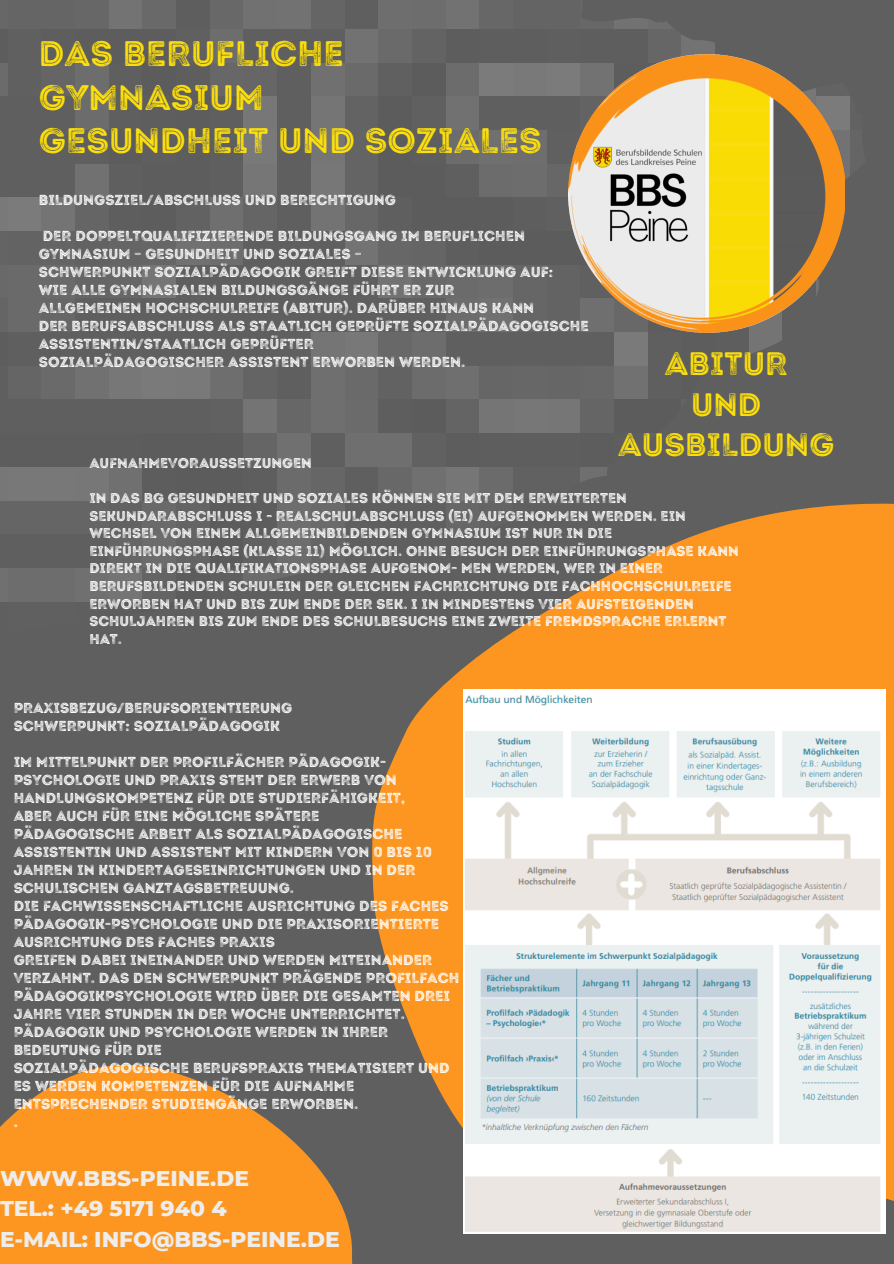
<style>
.page{position:relative;width:894px;height:1264px;background:#fff}
.page>*{position:absolute;margin:0;border:0;box-sizing:border-box;transform-origin:0 0}
.t1{font:35.55px/43.8px "Intro Rust G Base 2 Line";color:#fcdf0b}
.t2{font:32.55px/40.5px "Intro Rust G Base 2 Line";color:#fcdf0b;text-align:center}
.t3{font:800 21.75px/30.3px "Montserrat";color:#eeedec}
.t4{font:14.55px/18px "Intro Rust G Base 2 Line";color:#fff}
.t5{font:14.1px/17.5px "Intro Rust G Base 2 Line";color:#fff}
</style>
<div class="page">
<div style="left:0;top:0;width:893px;height:1263px;background:#5f5f5f"></div>
<img style="left:0;top:0;width:850px;height:602px">
<svg style="left:350px;top:469px;width:543px;height:765px"></svg>
<svg style="left:0;top:1063px;width:372px;height:200px;fill:#fd9620"></svg>
<img style="left:568px;top:54px;width:276px;height:278px">
<img style="left:463px;top:689px;width:422px;height:544px">
<p class="t1" style="left:39px;top:31px;width:504px">DAS BERUFLICHE<br>GYMNASIUM<br>GESUNDHEIT UND SOZIALES</p>
<p class="t4" style="left:39px;top:191px;width:358px">BILDUNGSZIEL/ABSCHLUSS UND BERECHTIGUNG</p>
<p class="t4" style="left:43px;top:227px;width:483px">DER DOPPELTQUALIFIZIERENDE BILDUNGSGANG IM BERUFLICHEN</p>
<p class="t4" style="left:39px;top:245px;width:324px">GYMNASIUM – GESUNDHEIT UND SOZIALES –</p>
<p class="t4" style="left:39px;top:263px;width:515px">SCHWERPUNKT SOZIALPÄDAGOGIK GREIFT DIESE ENTWICKLUNG AUF:</p>
<p class="t4" style="left:39px;top:281px;width:417px">WIE ALLE GYMNASIALEN BILDUNGSGÄNGE FÜHRT ER ZUR</p>
<p class="t4" style="left:39px;top:299px;width:496px">ALLGEMEINEN HOCHSCHULREIFE (ABITUR). DARÜBER HINAUS KANN</p>
<p class="t4" style="left:39px;top:317px;width:551px">DER BERUFSABSCHLUSS ALS STAATLICH GEPRÜFTE SOZIALPÄDAGOGISCHE<br>ASSISTENTIN/STAATLICH GEPRÜFTER</p>
<p class="t4" style="left:39px;top:353px;width:428px">SOZIALPÄDAGOGISCHER ASSISTENT ERWORBEN WERDEN.</p>
<p class="t2" style="left:618px;top:344px;width:217px">ABITUR<br>UND<br>AUSBILDUNG</p>
<p class="t5" style="left:89px;top:454px;width:224px">AUFNAHMEVORAUSSETZUNGEN</p>
<h1 class="t5" style="left:89px;top:489px;width:651px">IN DAS BG GESUNDHEIT UND SOZIALES KÖNNEN SIE MIT DEM ERWEITERTEN SEKUNDARABSCHLUSS I - REALSCHULABSCHLUSS (EI) AUFGENOMMEN WERDEN. EIN WECHSEL VON EINEM ALLGEMEINBILDENDEN GYMNASIUM IST NUR IN DIE EINFÜHRUNGSPHASE (KLASSE 11) MÖGLICH. OHNE BESUCH DER EINFÜHRUNGSPHASE KANN DIREKT IN DIE QUALIFIKATIONSPHASE AUFGENOM- MEN WERDEN, WER IN EINER BERUFSBILDENDEN SCHULEIN DER GLEICHEN FACHRICHTUNG DIE FACHHOCHSCHULREIFE ERWORBEN HAT UND BIS ZUM ENDE DER SEK. I IN MINDESTENS VIER AUFSTEIGENDEN SCHULJAHREN BIS ZUM ENDE DES SCHULBESUCHS EINE ZWEITE FREMDSPRACHE ERLERNT HAT.</h1>
<p class="t4" style="left:14px;top:699px;width:280px">PRAXISBEZUG/BERUFSORIENTIERUNG</p>
<p class="t4" style="left:14px;top:717px;width:268px">SCHWERPUNKT: SOZIALPÄDAGOGIK</p>
<p class="t4" style="left:14px;top:753px;width:374px">IM MITTELPUNKT DER PROFILFÄCHER PÄDAGOGIK-</p>
<p class="t4" style="left:14px;top:771px;width:384px">PSYCHOLOGIE UND PRAXIS STEHT DER ERWERB VON</p>
<p class="t4" style="left:14px;top:789px;width:393px">HANDLUNGSKOMPETENZ FÜR DIE STUDIERFÄHIGKEIT,</p>
<p class="t4" style="left:14px;top:807px;width:307px">ABER AUCH FÜR EINE MÖGLICHE SPÄTERE</p>
<p class="t4" style="left:14px;top:825px;width:390px">PÄDAGOGISCHE ARBEIT ALS SOZIALPÄDAGOGISCHE</p>
<p class="t4" style="left:14px;top:843px;width:420px">ASSISTENTIN UND ASSISTENT MIT KINDERN VON 0 BIS 10</p>
<p class="t4" style="left:14px;top:861px;width:403px">JAHREN IN KINDERTAGESEINRICHTUNGEN UND IN DER</p>
<p class="t4" style="left:14px;top:879px;width:282px">SCHULISCHEN GANZTAGSBETREUUNG.</p>
<p class="t4" style="left:14px;top:897px;width:436px">DIE FACHWISSENSCHAFTLICHE AUSRICHTUNG DES FACHES</p>
<p class="t4" style="left:14px;top:915px;width:427px">PÄDAGOGIK-PSYCHOLOGIE UND DIE PRAXISORIENTIERTE</p>
<p class="t4" style="left:14px;top:933px;width:263px">AUSRICHTUNG DES FACHES PRAXIS</p>
<p class="t4" style="left:14px;top:951px;width:420px">GREIFEN DABEI INEINANDER UND WERDEN MITEINANDER</p>
<p class="t4" style="left:14px;top:969px;width:447px">VERZAHNT. DAS DEN SCHWERPUNKT PRÄGENDE PROFILFACH</p>
<p class="t4" style="left:14px;top:987px;width:438px">PÄDAGOGIKPSYCHOLOGIE WIRD ÜBER DIE GESAMTEN DREI</p>
<p class="t4" style="left:14px;top:1005px;width:392px">JAHRE VIER STUNDEN IN DER WOCHE UNTERRICHTET.</p>
<p class="t4" style="left:14px;top:1023px;width:376px">PÄDAGOGIK UND PSYCHOLOGIE WERDEN IN IHRER</p>
<p class="t4" style="left:14px;top:1041px;width:149px">BEDEUTUNG FÜR DIE</p>
<p class="t4" style="left:14px;top:1059px;width:437px">SOZIALPÄDAGOGISCHE BERUFSPRAXIS THEMATISIERT UND</p>
<p class="t4" style="left:14px;top:1077px;width:342px">ES WERDEN KOMPETENZEN FÜR DIE AUFNAHME</p>
<p class="t4" style="left:14px;top:1095px;width:346px">ENTSPRECHENDER STUDIENGÄNGE ERWORBEN.</p>
<p class="t4" style="left:14px;top:1113px;width:6px">.</p>
<h1 class="t3" style="left:0;top:1162px;width:341px">WWW.BBS-PEINE.DE<br>TEL.: +49 5171 940 4<br>E-MAIL: INFO@BBS-PEINE.DE</h1>
</div>
